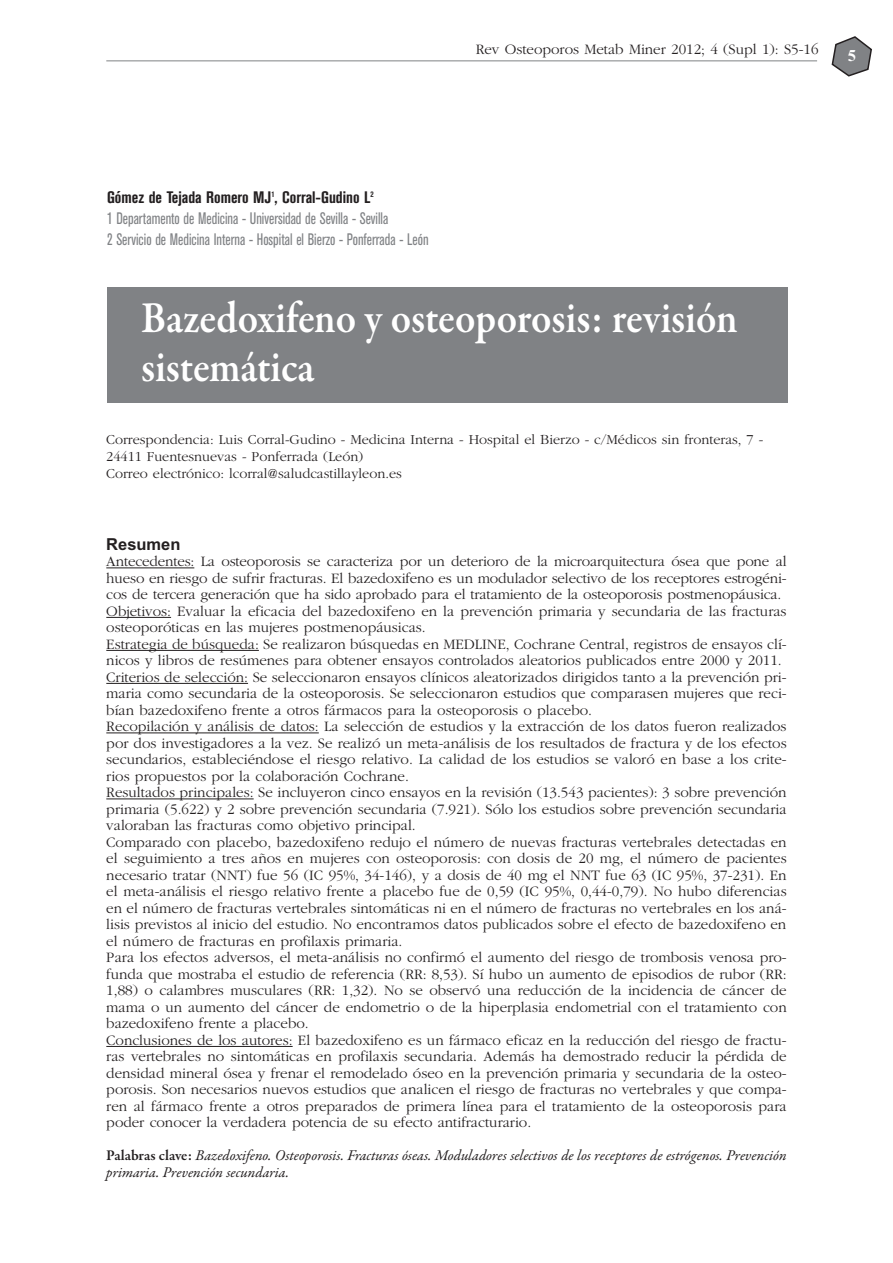
<style>
.page{position:relative;width:893px;height:1263px;background:#fff}
.page>*{position:absolute;margin:0;border:0;box-sizing:border-box;transform-origin:0 0}
.t1{font:600 45px/49.5px "Garamond Premr Pro";color:#fff;scale:.9 1}
.t2{font:condensed 16.5px/21px "Akzidenz Grotesk BE";color:#808285;scale:.9 1}
.t3{font:700 16.5px "Arial";color:#231f20}
.t4{font:700 16.5px "Times New Roman";color:#fff}
.t5{font:300 15px/16.5px "Garamond";color:#231f20}
.t6{font:italic 15px/16.5px "Garamond Premr Pro";color:#231f20}
.t7{font:300 14.25px/17.1px "Garamond";color:#231f20}
.s1{font-weight:700;color:#231f20}
.s2{font-weight:600;font-style:normal}
</style>
<div class="page">
<div style="left:107px;top:287px;width:680px;height:116px;background:#808285"></div>
<hr style="left:106px;top:567px;width:88px;height:1px;background:#231f20">
<hr style="left:106px;top:617px;width:65px;height:1px;background:#231f20">
<hr style="left:106px;top:650px;width:153px;height:1px;background:#231f20">
<hr style="left:106px;top:683px;width:142px;height:1px;background:#231f20">
<hr style="left:106px;top:732px;width:213px;height:1px;background:#231f20">
<hr style="left:106px;top:798px;width:148px;height:1px;background:#231f20">
<hr style="left:106px;top:1046px;width:187px;height:1px;background:#231f20">
<svg style="left:832px;top:36px;width:40px;height:41px"></svg>
<hr style="left:106px;top:60px;width:711px;height:1px;background:#808285">
<p class="t5" style="left:476px;top:42px;width:344px">Rev Osteoporos Metab Miner 2012; 4 (Supl 1): S5-16</p>
<p class="t4" style="left:848px;top:46px;width:10px">5</p>
<p class="t2" style="left:107px;top:188px;width:359px"><span class="s1">Gómez de Tejada Romero MJ</span><sup>1</sup><span class="s1">, Corral-Gudino L</span><sup>2<br></sup>1 Departamento de Medicina - Universidad de Sevilla - Sevilla<br>2 Servicio de Medicina Interna - Hospital el Bierzo - Ponferrada - León</p>
<h1 class="t1" style="left:141px;top:291px;width:665px">Bazedoxifeno y osteoporosis: revisión sistemática</h1>
<p class="t7" style="left:106px;top:432px;width:658px">Correspondencia: Luis Corral-Gudino - Medicina Interna - Hospital el Bierzo - c/Médicos sin fronteras, 7 -<br>24411 Fuentesnuevas - Ponferrada (León)<br>Correo electrónico: lcorral@saludcastillayleon.es</p>
<p class="t3" style="left:106px;top:538px;width:76px">Resumen</p>
<p class="t5" style="left:106px;top:554px;width:682px">Antecedentes: La osteoporosis se caracteriza por un deterioro de la microarquitectura ósea que pone al hueso en riesgo de sufrir fracturas. El bazedoxifeno es un modulador selectivo de los receptores estrogéni&shy;cos de tercera generación que ha sido aprobado para el tratamiento de la osteoporosis postmenopáusica.<br>Objetivos: Evaluar la eficacia del bazedoxifeno en la prevención primaria y secundaria de las fracturas osteoporóticas en las mujeres postmenopáusicas.<br>Estrategia de búsqueda: Se realizaron búsquedas en MEDLINE, Cochrane Central, registros de ensayos clí&shy;nicos y libros de resúmenes para obtener ensayos controlados aleatorios publicados entre 2000 y 2011.<br>Criterios de selección: Se seleccionaron ensayos clínicos aleatorizados dirigidos tanto a la prevención pri&shy;maria como secundaria de la osteoporosis. Se seleccionaron estudios que comparasen mujeres que reci&shy;bían bazedoxifeno frente a otros fármacos para la osteoporosis o placebo.<br>Recopilación y análisis de datos: La selección de estudios y la extracción de los datos fueron realizados por dos investigadores a la vez. Se realizó un meta-análisis de los resultados de fractura y de los efectos secundarios, estableciéndose el riesgo relativo. La calidad de los estudios se valoró en base a los crite&shy;rios propuestos por la colaboración Cochrane.<br>Resultados principales: Se incluyeron cinco ensayos en la revisión (13.543 pacientes): 3 sobre prevención primaria (5.622) y 2 sobre prevención secundaria (7.921). Sólo los estudios sobre prevención secundaria valoraban las fracturas como objetivo principal.<br>Comparado con placebo, bazedoxifeno redujo el número de nuevas fracturas vertebrales detectadas en el seguimiento a tres años en mujeres con osteoporosis: con dosis de 20 mg, el número de pacientes necesario tratar (NNT) fue 56 (IC 95%, 34-146), y a dosis de 40 mg el NNT fue 63 (IC 95%, 37-231). En el meta-análisis el riesgo relativo frente a placebo fue de 0,59 (IC 95%, 0,44-0,79). No hubo diferencias en el número de fracturas vertebrales sintomáticas ni en el número de fracturas no vertebrales en los aná&shy;lisis previstos al inicio del estudio. No encontramos datos publicados sobre el efecto de bazedoxifeno en el número de fracturas en profilaxis primaria.<br>Para los efectos adversos, el meta-análisis no confirmó el aumento del riesgo de trombosis venosa pro&shy;funda que mostraba el estudio de referencia (RR: 8,53). Sí hubo un aumento de episodios de rubor (RR:<br>1,88) o calambres musculares (RR: 1,32). No se observó una reducción de la incidencia de cáncer de mama o un aumento del cáncer de endometrio o de la hiperplasia endometrial con el tratamiento con bazedoxifeno frente a placebo.<br>Conclusiones de los autores: El bazedoxifeno es un fármaco eficaz en la reducción del riesgo de fractu&shy;ras vertebrales no sintomáticas en profilaxis secundaria. Además ha demostrado reducir la pérdida de densidad mineral ósea y frenar el remodelado óseo en la prevención primaria y secundaria de la osteo&shy;porosis. Son necesarios nuevos estudios que analicen el riesgo de fracturas no vertebrales y que compa&shy;ren al fármaco frente a otros preparados de primera línea para el tratamiento de la osteoporosis para poder conocer la verdadera potencia de su efecto antifracturario.</p>
<p class="t6" style="left:106px;top:1149px;width:682px"><span class="s2">Palabras clave:</span> Bazedoxifeno. Osteoporosis. Fracturas óseas. Moduladores selectivos de los receptores de estrógenos. Prevención primaria. Prevención secundaria.</p>
</div>
